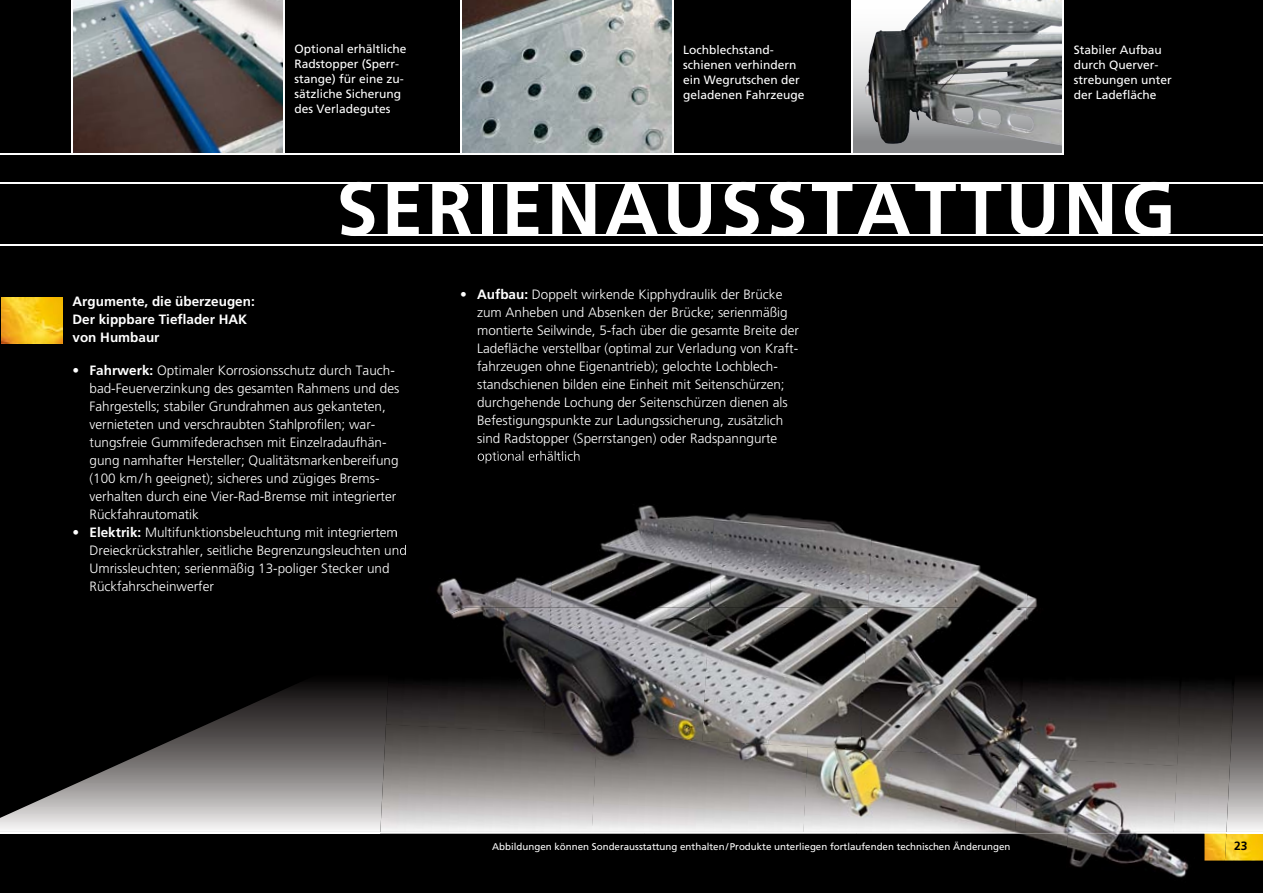
<style>
.page{position:relative;width:1263px;height:893px;background:#000}
.page>*{position:absolute;margin:0;border:0;box-sizing:border-box;transform-origin:0 0}
.t1{font:700 75px "Frutiger CE";letter-spacing:.05em;color:#fff}
.t2{font:300 13.5px/18px "Frutiger CE";color:#fff}
.t3{font:700 13.5px/18px "Frutiger CE";color:#fff}
.t4{font:12px/15px "Frutiger CE";color:#fff}
.t5{font:700 12px "Frutiger CE";color:#000}
.t6{font:9.75px "Frutiger";color:#fff}
.s1{font-weight:700}
</style>
<div class="page">
<img style="left:1225px;top:833px;width:38px;height:27px">
<hr style="left:0;top:183px;width:1263px;height:1px;background:#fff">
<hr style="left:0;top:244px;width:1263px;height:1px;background:#fff">
<img style="left:73px;top:0;width:210px;height:153px">
<svg style="left:0;top:682px;width:1263px;height:150px"></svg>
<img style="left:461px;top:0;width:211px;height:153px">
<svg style="left:853px;top:0;width:210px;height:153px;background:#979a9b"></svg>
<img style="left:865px;top:0;width:83px;height:144px">
<hr style="left:0;top:832px;width:1263px;height:1px;background:#fff">
<hr style="left:357px;top:234px;width:906px;height:2px;background:#fff">
<hr style="left:0;top:153px;width:1064px;height:1px;background:#fff">
<img style="left:2px;top:297px;width:61px;height:46px">
<hr style="left:72px;top:0;width:1px;height:154px;background:#fff">
<hr style="left:283px;top:0;width:1px;height:154px;background:#fff">
<hr style="left:460px;top:0;width:1px;height:154px;background:#fff">
<hr style="left:672px;top:0;width:1px;height:154px;background:#fff">
<hr style="left:851px;top:0;width:2px;height:154px;background:#fff">
<hr style="left:1063px;top:0;width:1px;height:154px;background:#fff">
<img style="left:436px;top:456px;width:114px;height:152px">
<img style="left:550px;top:505px;width:159px;height:103px">
<img style="left:709px;top:513px;width:159px;height:95px">
<img style="left:868px;top:538px;width:159px;height:70px">
<img style="left:1027px;top:593px;width:10px;height:15px">
<img style="left:436px;top:606px;width:25px;height:2px">
<img style="left:645px;top:833px;width:208px;height:1px">
<img style="left:853px;top:833px;width:211px;height:13px">
<img style="left:1064px;top:833px;width:161px;height:45px">
<img style="left:378px;top:833px;width:267px;height:1px">
<img style="left:386px;top:608px;width:158px;height:116px">
<img style="left:544px;top:608px;width:158px;height:127px">
<img style="left:702px;top:608px;width:158px;height:138px">
<img style="left:860px;top:608px;width:159px;height:138px">
<img style="left:1019px;top:608px;width:154px;height:149px">
<img style="left:1173px;top:682px;width:65px;height:150px">
<img style="left:380px;top:724px;width:217px;height:108px">
<img style="left:592px;top:735px;width:216px;height:97px">
<img style="left:803px;top:746px;width:216px;height:86px">
<img style="left:1015px;top:757px;width:162px;height:75px">
<img style="left:973px;top:832px;width:164px;height:1px">
<svg style="left:395px;top:530px;width:11px;height:26px"></svg>
<img style="left:478px;top:452px;width:102px;height:11px">
<p class="t4" style="left:295px;top:41px;width:114px">Optional erhältliche<br>Radstopper (Sperr&shy;stange) für eine zu&shy;sätzliche Sicherung des Verladegutes</p>
<p class="t4" style="left:683px;top:42px;width:123px">Lochblechstand&shy;schienen verhindern ein Wegrutschen der geladenen Fahrzeuge</p>
<p class="t4" style="left:1074px;top:42px;width:100px">Stabiler Aufbau durch Querver&shy;strebungen unter der Ladefläche</p>
<h1 class="t1" style="left:336px;top:164px;width:841px">SERIENAuSSTATTuNg</h1>
<p class="t3" style="left:72px;top:292px;width:184px">Argumente, die überzeugen:<br>Der kippbare Tieflader HAK von Humbaur</p>
<p class="t2" style="left:90px;top:361px;width:311px;text-indent:-17px">• <span class="s1">Fahrwerk:</span> Optimaler Korrosionsschutz durch Tauch&shy;bad-Feuerverzinkung des gesamten Rahmens und des Fahrgestells; stabiler Grundrahmen aus gekanteten, vernieteten und verschraubten Stahlprofilen; war&shy;tungsfreie Gummifederachsen mit Einzelradaufhän&shy;gung namhafter Hersteller; Qualitätsmarkenbereifung (100 km / h geeignet); sicheres und zügiges Brems&shy;verhalten durch eine Vier-Rad-Bremse mit integrierter Rückfahrautomatik</p>
<p class="t2" style="left:90px;top:523px;width:319px;text-indent:-17px">• <span class="s1">Elektrik:</span> Multifunktionsbeleuchtung mit integriertem Dreieckrückstrahler, seitliche Begrenzungsleuchten und Umrissleuchten; serienmäßig 13-poliger Stecker und Rückfahrscheinwerfer</p>
<p class="t2" style="left:477px;top:285px;width:323px;text-indent:-17px">• <span class="s1">Aufbau:</span> Doppelt wirkende Kipphydraulik der Brücke zum Anheben und Absenken der Brücke; serienmäßig montierte Seilwinde, 5-fach über die gesamte Breite der Ladefläche verstellbar (optimal zur Verladung von Kraft&shy;fahrzeugen ohne Eigenantrieb); gelochte Lochblech&shy;standschienen bilden eine Einheit mit Seitenschürzen; durchgehende Lochung der Seitenschürzen dienen als Befestigungspunkte zur Ladungssicherung, zusätzlich sind Radstopper (Sperrstangen) oder Radspanngurte optional erhältlich</p>
<p class="t6" style="left:492px;top:841px;width:520px">Abbildungen können Sonderausstattung enthalten / Produkte unterliegen fortlaufenden technischen Änderungen</p>
<p class="t5" style="left:1234px;top:839px;width:15px">23</p>
</div>
